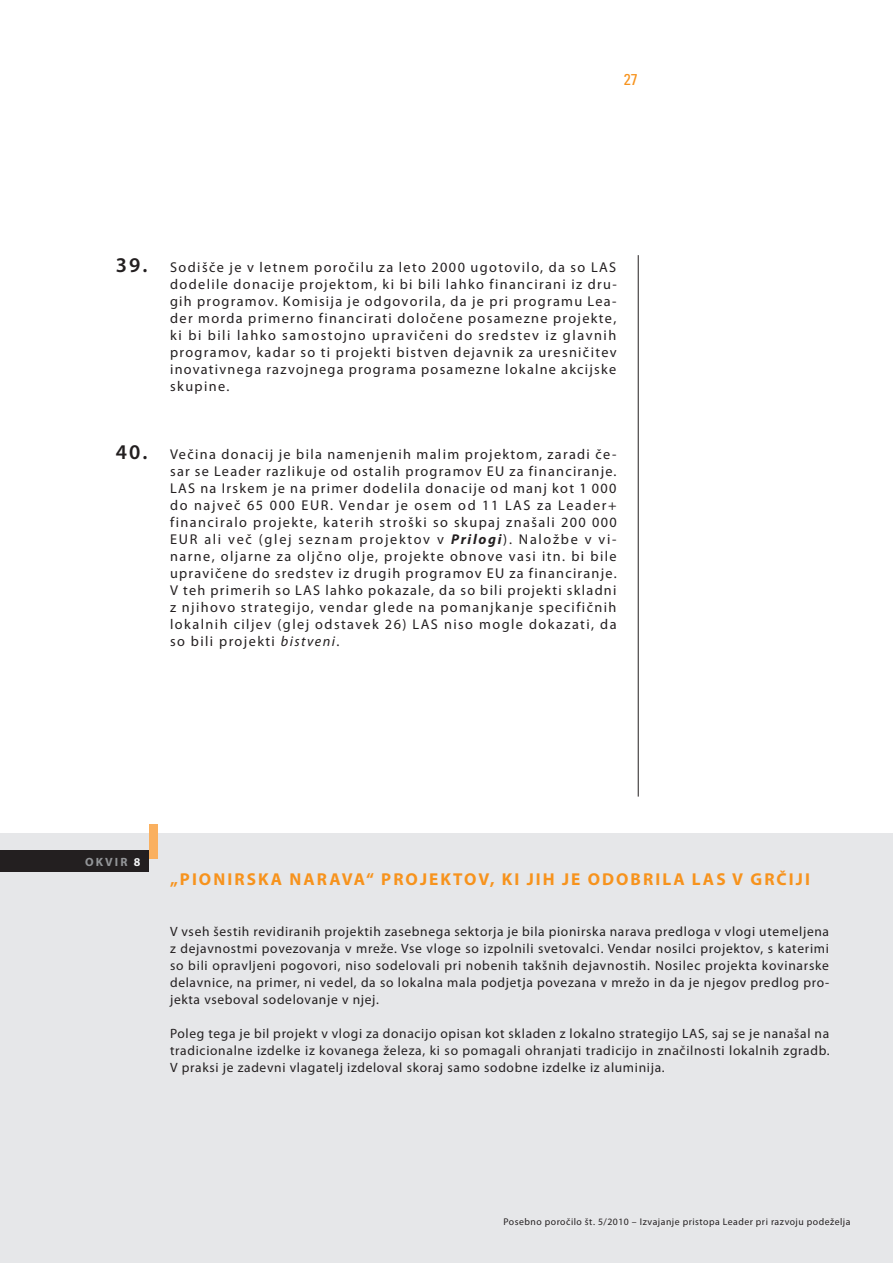
<style>
.page{position:relative;width:893px;height:1263px;background:#fff}
.page>*{position:absolute;margin:0;border:0;box-sizing:border-box;transform-origin:0 0}
.t1{font:600 21px "Myriad Pro";color:#231f20}
.t2{font:700 17.25px "Myriad Pro";letter-spacing:.12em;color:#f7931d}
.t3{font:condensed 15.75px "Univers LT Std";color:#f7931d}
.t4{font:14.25px/17px "Myriad Pro";letter-spacing:.095em;color:#231f20;text-align:justify}
.t5{font:13.5px/17px "Myriad Pro";letter-spacing:.05em;color:#231f20;text-align:justify}
.t6{font:700 12px "Myriad Pro";color:#939598}
.t7{font:9.75px "Myriad Pro";letter-spacing:.05em;color:#231f20}
.s1{font-weight:400;font-size:14.25px}
.s2{font-weight:700;font-style:italic}
.s3{font-style:italic}
.s4{color:#f2f3f4}
</style>
<div class="page">
<div style="left:0;top:1174px;width:893px;height:89px;background:#e6e7e9"></div>
<div style="left:0;top:833px;width:893px;height:363px;background:#e6e7e9"></div>
<div style="left:149px;top:825px;width:8px;height:34px;background:#fab05f"></div>
<hr style="left:638px;top:255px;width:1px;height:541px;background:#231f20">
<div style="left:0;top:850px;width:149px;height:22px;background:#231f20"></div>
<p class="t3" style="left:624px;top:69px;width:15px">27</p>
<h1 class="t1" style="left:116px;top:252px;width:44px">39. <span class="s1">S</span></h1>
<p class="t4" style="left:170px;top:259px;width:448px;text-align:left;text-indent:9px">odišče je v letnem poročilu za leto 2000 ugotovilo, da so LAS dodelile donacije projektom, ki bi bili lahko financirani iz dru&shy;gih programov. Komisija je odgovorila, da je pri programu Lea&shy;der morda primerno financirati določene posamezne projekte, ki bi bili lahko samostojno upravičeni do sredstev iz glavnih programov, kadar so ti projekti bistven dejavnik za uresničitev inovativnega razvojnega programa posamezne lokalne akcijske skupine.</p>
<h1 class="t1" style="left:116px;top:439px;width:45px">40. <span class="s1">V</span></h1>
<p class="t4" style="left:170px;top:446px;width:448px;text-indent:9px">ečina donacij je bila namenjenih malim projektom, zaradi če&shy;sar se Leader razlikuje od ostalih programov EU za financiranje.<br>LAS na Irskem je na primer dodelila donacije od manj kot 1 000 do največ 65 000 EUR</p>
<p class="t4" style="left:170px;top:497px;width:448px;text-indent:160px">. Vendar je osem od 11 LAS za Leader+ financiralo projekte, katerih stroški so skupaj znašali 200 000<br>EUR</p>
<p class="t4" style="left:170px;top:531px;width:448px;text-indent:34px">ali več (glej seznam projektov v <span class="s2">Prilogi</span>). Naložbe v vi&shy;narne, oljarne za oljčno olje, projekte obnove vasi itn. bi bile upravičene do sredstev iz drugih programov EU za financiranje.<br>V teh primerih so LAS lahko pokazale, da so bili projekti skladni z njihovo strategijo, vendar glede na pomanjkanje specifičnih lokalnih ciljev (glej odstavek 26) LAS niso mogle dokazati, da so bili projekti <span class="s3">bistveni</span>.</p>
<p class="t6" style="left:85px;top:854px;width:57px">OKVI R <span class="s4">8</span></p>
<p class="t2" style="left:170px;top:867px;width:534px">„PIONIRSKA NARAVA“ PROJEKTOV, KI JIH JE ODOBRILA LAS</p>
<p class="t2" style="left:732px;top:867px;width:77px">V GRČI JI</p>
<p class="t5" style="left:170px;top:922px;width:661px">V vseh šestih revidiranih projektih zasebnega sektorja je bila pionirska narava predloga v vlogi utemeljena z dejavnostmi povezovanja v mreže. Vse vloge so izpolnili svetovalci. Vendar nosilci projektov, s katerimi so bili opravljeni pogovori, niso sodelovali pri nobenih takšnih dejavnostih. Nosilec projekta kovinarske delavnice, na primer, ni vedel, da so lokalna mala podjetja povezana v mrežo in da je njegov predlog pro&shy;jekta vseboval sodelovanje v njej.</p>
<p class="t5" style="left:170px;top:1024px;width:661px">Poleg tega je bil projekt v vlogi za donacijo opisan kot skladen z lokalno strategijo LAS, saj se je nanašal na tradicionalne izdelke iz kovanega železa, ki so pomagali ohranjati tradicijo in značilnosti lokalnih zgradb.<br>V praksi je zadevni vlagatelj izdeloval skoraj samo sodobne izdelke iz aluminija.</p>
<p class="t7" style="left:504px;top:1215px;width:348px">Posebno poročilo št. 5/2010 – Izvajanje pristopa Leader pri razvoju podeželja</p>
</div>
